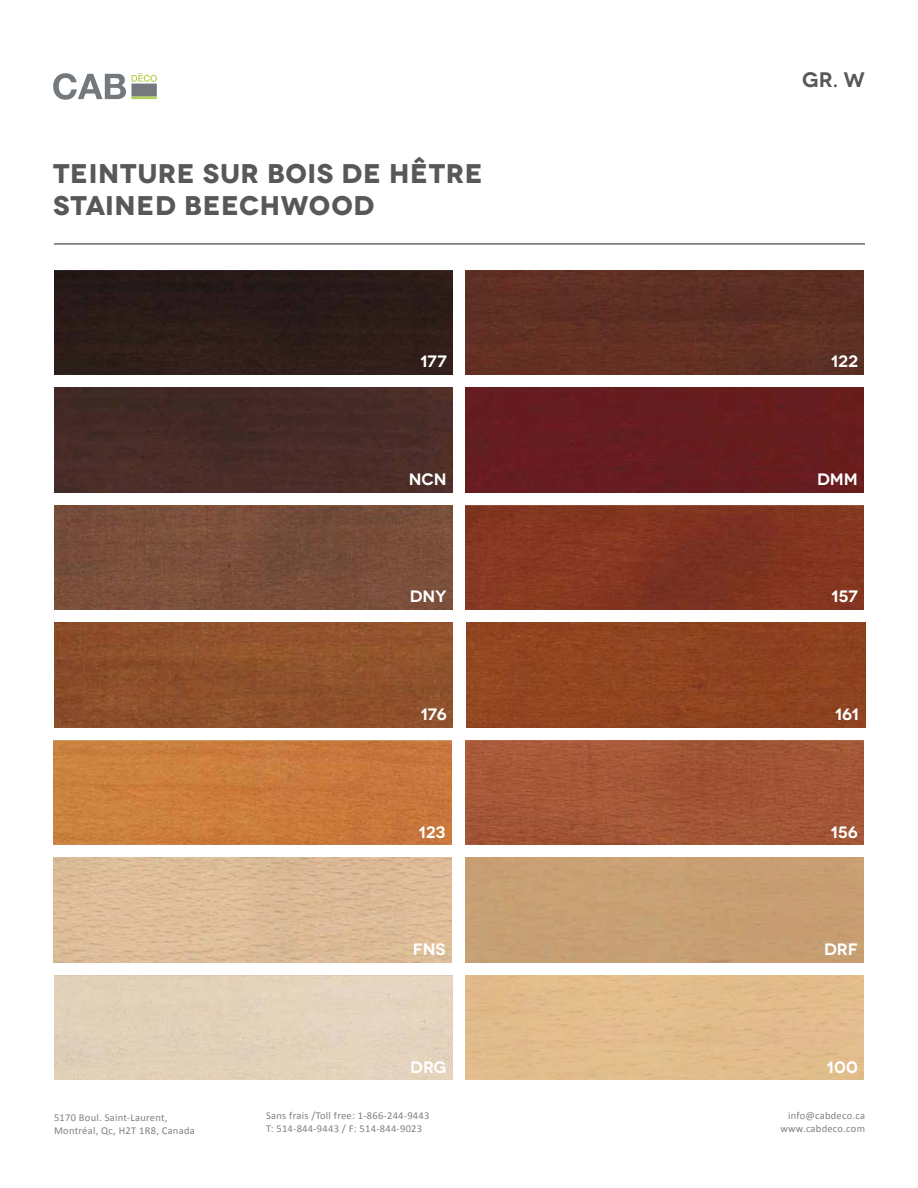
<style>
.page{position:relative;width:918px;height:1188px;background:#fff}
.page>*{position:absolute;margin:0;border:0;box-sizing:border-box;transform-origin:0 0}
.t1{font:700 27px "Novecentowide";letter-spacing:.025em;color:#57585a}
.t2{font:600 21px "Novecentowide";color:#57585a}
.t3{font:600 16.5px "Novecentowide";color:#fff}
.t4{font:10.5px "Calibri";letter-spacing:.025em;color:#7f8084}
</style>
<div class="page">
<svg style="left:53px;top:73px;width:104px;height:27px"></svg>
<hr style="left:54px;top:244px;width:811px;height:1px;background:#231f20">
<div style="left:465px;top:388px;width:399px;height:104px;background:#661d20"></div>
<img style="left:465px;top:270px;width:399px;height:105px">
<img style="left:54px;top:505px;width:399px;height:105px">
<img style="left:53px;top:740px;width:399px;height:105px">
<div style="left:465px;top:858px;width:399px;height:104px;background:#c89f73"></div>
<img style="left:465px;top:740px;width:399px;height:105px">
<img style="left:465px;top:505px;width:399px;height:105px">
<div style="left:466px;top:623px;width:399px;height:104px;background:#8f4420"></div>
<img style="left:54px;top:388px;width:399px;height:104px">
<img style="left:54px;top:623px;width:399px;height:104px">
<img style="left:54px;top:270px;width:399px;height:105px">
<p class="t2" style="left:802px;top:67px;width:64px">GR. W</p>
<p class="t1" style="left:53px;top:156px;width:431px">TEINTURE SUR BOIS DE HÊTRE</p>
<p class="t1" style="left:53px;top:189px;width:323px">STAINED BEECHWOOD</p>
<p class="t3" style="left:420px;top:351px;width:28px">177</p>
<p class="t3" style="left:831px;top:351px;width:29px">122</p>
<p class="t3" style="left:409px;top:469px;width:39px">NCN</p>
<p class="t3" style="left:817px;top:469px;width:42px">DMM</p>
<p class="t3" style="left:410px;top:587px;width:39px">DNY</p>
<p class="t3" style="left:831px;top:587px;width:28px">157</p>
<p class="t3" style="left:421px;top:704px;width:28px">176</p>
<p class="t3" style="left:835px;top:704px;width:26px">161</p>
<p class="t3" style="left:418px;top:822px;width:29px">123</p>
<p class="t3" style="left:831px;top:822px;width:29px">156</p>
<p class="t3" style="left:413px;top:939px;width:34px">FNS</p>
<p class="t3" style="left:824px;top:939px;width:35px">DRF</p>
<p class="t3" style="left:410px;top:1057px;width:38px">DRG</p>
<p class="t3" style="left:827px;top:1057px;width:33px">100</p>
<p class="t4" style="left:54px;top:1111px;width:115px">5170 Boul. Saint-Laurent,</p>
<p class="t4" style="left:54px;top:1124px;width:142px">Montréal, Qc, H2T 1R8, Canada</p>
<p class="t4" style="left:266px;top:1109px;width:165px">Sans frais /Toll free: 1-866-244-9443</p>
<p class="t4" style="left:266px;top:1122px;width:158px">T: 514-844-9443 / F: 514-844-9023</p>
<p class="t4" style="left:788px;top:1109px;width:78px">info@cabdeco.ca</p>
<p class="t4" style="left:780px;top:1121px;width:86px">www.cabdeco.com</p>
</div>
